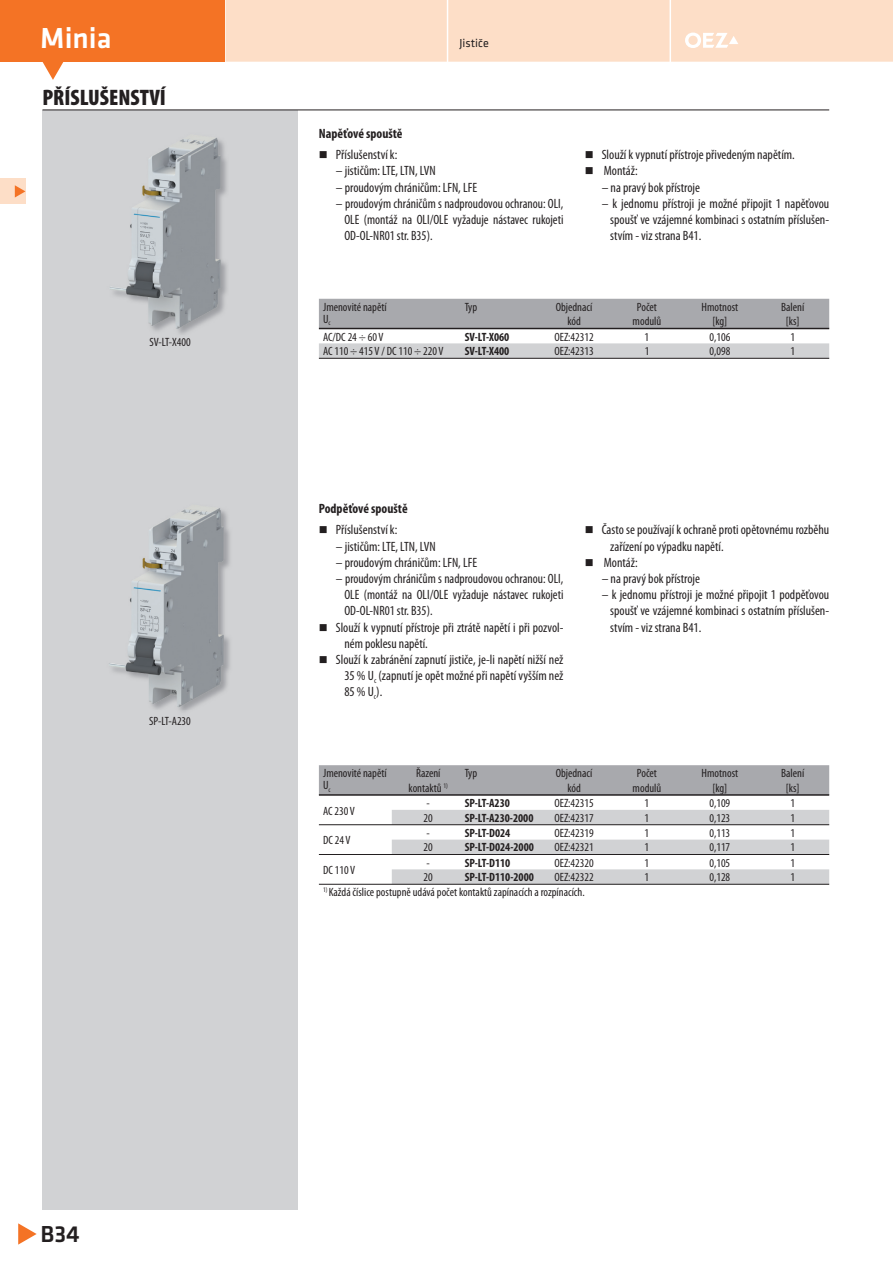
<style>
.page{position:relative;width:893px;height:1263px;background:#fff}
.page>*{position:absolute;margin:0;border:0;box-sizing:border-box;transform-origin:0 0}
.t1{font:500 30px "Klavika";color:#fff}
.t2{font:500 24px "Klavika";color:#231f20}
.t3{font:900 condensed 22.5px "Myriad Pro";color:#231f20}
.t4{font:condensed 13.5px/16.2px "Myriad Pro";color:#231f20;text-align:justify}
.t5{font:700 condensed 13.5px "Myriad Pro";color:#231f20}
.t6{font:condensed 12px "Myriad Pro";color:#231f20}
.t7{font:700 condensed 12px "Myriad Pro";color:#231f20}
.t8{font:12px "Klavika";color:#231f20}
</style>
<div class="page">
<div style="left:42px;top:110px;width:256px;height:1100px;background:#d1d2d4"></div>
<div style="left:0;top:0;width:224px;height:62px;background:#f47325"></div>
<svg style="left:42px;top:62px;width:22px;height:18px"></svg>
<svg style="left:18px;top:1223px;width:19px;height:22px"></svg>
<div style="left:226px;top:0;width:667px;height:62px;background:#fddec7"></div>
<div style="left:0;top:179px;width:25px;height:25px;background:#fddec7"></div>
<svg style="left:15px;top:185px;width:10px;height:13px"></svg>
<hr style="left:42px;top:110px;width:787px;height:1px;background:#231f20">
<img style="left:110px;top:138px;width:117px;height:196px">
<img style="left:109px;top:508px;width:121px;height:201px">
<div style="left:319px;top:299px;width:510px;height:29px;background:#a8a9ad"></div>
<svg style="left:319px;top:343px;width:510px;height:15px;background:#cfd0d2"></svg>
<hr style="left:319px;top:328px;width:510px;height:1px;background:#231f20">
<hr style="left:319px;top:358px;width:510px;height:1px;background:#231f20">
<div style="left:319px;top:765px;width:510px;height:29px;background:#a8a9ad"></div>
<svg style="left:392px;top:810px;width:437px;height:74px"></svg>
<hr style="left:319px;top:794px;width:510px;height:2px;background:#231f20">
<hr style="left:319px;top:884px;width:510px;height:1px;background:#231f20">
<hr style="left:319px;top:824px;width:510px;height:1px;background:#231f20">
<hr style="left:319px;top:854px;width:510px;height:1px;background:#231f20">
<h1 class="t1" style="left:40px;top:20px;width:73px">Minia</h1>
<h3 class="t3" style="left:42px;top:84px;width:125px">PŘÍSLUŠENSTVÍ</h3>
<p class="t6" style="left:149px;top:338px;width:43px">SV-LT-X400</p>
<p class="t6" style="left:149px;top:716px;width:43px">SP-LT-A230</p>
<p class="t5" style="left:319px;top:129px;width:85px">Napěťové spouště</p>
<p class="t8" style="left:459px;top:36px;width:31px">Jističe</p>
<p class="t4" style="left:336px;top:147px;width:63px">Příslušenství k:</p>
<p class="t4" style="left:336px;top:164px;width:101px">– jističům: LTE, LTN, LVN</p>
<p class="t4" style="left:336px;top:180px;width:143px">– proudovým chráničům: LFN, LFE</p>
<p class="t4" style="left:344px;top:196px;width:220px;text-indent:-8px">– proudovým chráničům s nadproudovou ochranou: OLI, OLE (montáž na OLI/OLE vyžaduje nástavec rukojeti OD-OL-NR01 str. B35).</p>
<p class="t4" style="left:602px;top:147px;width:195px">Slouží k vypnutí přístroje přivedeným napětím.<br>Montáž:</p>
<p class="t4" style="left:602px;top:180px;width:100px">– na pravý bok přístroje</p>
<p class="t4" style="left:610px;top:196px;width:220px;text-indent:-8px">– k jednomu přístroji je možné připojit 1 napěťovou spoušť ve vzájemné kombinaci s ostatním příslušen&shy;stvím - viz strana B41.</p>
<p class="t6" style="left:323px;top:302px;width:65px">Jmenovité napětí</p>
<p class="t6" style="left:465px;top:302px;width:14px">Typ</p>
<p class="t6" style="left:556px;top:302px;width:38px">Objednací</p>
<p class="t6" style="left:637px;top:302px;width:22px">Počet</p>
<p class="t6" style="left:701px;top:302px;width:38px">Hmotnost</p>
<p class="t6" style="left:781px;top:302px;width:25px">Balení</p>
<p class="t6" style="left:323px;top:314px;width:9px">U<sub>c</sub></p>
<p class="t6" style="left:567px;top:317px;width:15px">kód</p>
<p class="t6" style="left:633px;top:317px;width:30px">modulů</p>
<p class="t6" style="left:712px;top:317px;width:16px">[kg]</p>
<p class="t6" style="left:786px;top:317px;width:15px">[ks]</p>
<p class="t6" style="left:323px;top:332px;width:62px">AC/DC 24 ÷ 60 V</p>
<p class="t7" style="left:465px;top:332px;width:46px">SV-LT-X060</p>
<p class="t6" style="left:554px;top:332px;width:41px">OEZ:42312</p>
<p class="t6" style="left:645px;top:332px;width:6px">1</p>
<p class="t6" style="left:709px;top:332px;width:22px">0,106</p>
<p class="t6" style="left:790px;top:332px;width:6px">1</p>
<p class="t6" style="left:323px;top:347px;width:122px">AC 110 ÷ 415 V / DC 110 ÷ 220 V</p>
<p class="t7" style="left:465px;top:347px;width:46px">SV-LT-X400</p>
<p class="t6" style="left:554px;top:347px;width:41px">OEZ:42313</p>
<p class="t6" style="left:645px;top:347px;width:6px">1</p>
<p class="t6" style="left:709px;top:347px;width:22px">0,098</p>
<p class="t6" style="left:790px;top:347px;width:6px">1</p>
<p class="t5" style="left:319px;top:504px;width:90px">Podpěťové spouště</p>
<p class="t4" style="left:336px;top:523px;width:63px">Příslušenství k:</p>
<p class="t4" style="left:336px;top:539px;width:101px">– jističům: LTE, LTN, LVN</p>
<p class="t4" style="left:336px;top:555px;width:143px">– proudovým chráničům: LFN, LFE</p>
<p class="t4" style="left:336px;top:571px;width:229px">– proudovým chráničům s nadproudovou ochranou: OLI,</p>
<p class="t4" style="left:344px;top:588px;width:220px">OLE (montáž na OLI/OLE vyžaduje nástavec rukojeti</p>
<p class="t4" style="left:344px;top:604px;width:90px">OD-OL-NR01 str. B35).</p>
<p class="t4" style="left:336px;top:620px;width:229px">Slouží k vypnutí přístroje při ztrátě napětí i při pozvol-</p>
<p class="t4" style="left:344px;top:636px;width:85px">ném poklesu napětí.</p>
<p class="t4" style="left:336px;top:652px;width:229px">Slouží k zabránění zapnutí jističe, je-li napětí nižší než</p>
<p class="t4" style="left:344px;top:669px;width:220px">35 % U<sub>c</sub> (zapnutí je opět možné při napětí vyšším než</p>
<p class="t4" style="left:344px;top:685px;width:39px">85 % U<sub>c</sub>).</p>
<p class="t4" style="left:602px;top:523px;width:229px">Často se používají k ochraně proti opětovnému rozběhu</p>
<p class="t4" style="left:610px;top:539px;width:115px">zařízení po výpadku napětí.</p>
<p class="t4" style="left:604px;top:555px;width:35px">Montáž:</p>
<p class="t4" style="left:602px;top:571px;width:100px">– na pravý bok přístroje</p>
<p class="t4" style="left:610px;top:588px;width:220px;text-indent:-8px">– k jednomu přístroji je možné připojit 1 podpěťovou spoušť ve vzájemné kombinaci s ostatním příslušen&shy;stvím - viz strana B41.</p>
<p class="t6" style="left:323px;top:769px;width:65px">Jmenovité napětí</p>
<p class="t6" style="left:416px;top:769px;width:26px">Řazení</p>
<p class="t6" style="left:465px;top:769px;width:14px">Typ</p>
<p class="t6" style="left:556px;top:769px;width:38px">Objednací</p>
<p class="t6" style="left:637px;top:769px;width:22px">Počet</p>
<p class="t6" style="left:701px;top:769px;width:38px">Hmotnost</p>
<p class="t6" style="left:781px;top:769px;width:25px">Balení</p>
<p class="t6" style="left:323px;top:781px;width:9px">U<sub>c</sub></p>
<p class="t6" style="left:409px;top:783px;width:41px">kontaktů <sup>1)</sup></p>
<p class="t6" style="left:567px;top:783px;width:15px">kód</p>
<p class="t6" style="left:633px;top:783px;width:30px">modulů</p>
<p class="t6" style="left:712px;top:783px;width:16px">[kg]</p>
<p class="t6" style="left:786px;top:783px;width:15px">[ks]</p>
<p class="t6" style="left:323px;top:806px;width:33px">AC 230 V</p>
<p class="t6" style="left:427px;top:799px;width:5px">-</p>
<p class="t7" style="left:465px;top:799px;width:47px">SP-LT-A230</p>
<p class="t6" style="left:554px;top:799px;width:41px">OEZ:42315</p>
<p class="t6" style="left:645px;top:799px;width:6px">1</p>
<p class="t6" style="left:709px;top:799px;width:22px">0,109</p>
<p class="t6" style="left:790px;top:799px;width:6px">1</p>
<p class="t6" style="left:424px;top:813px;width:11px">20</p>
<p class="t7" style="left:465px;top:813px;width:70px">SP-LT-A230-2000</p>
<p class="t6" style="left:554px;top:813px;width:41px">OEZ:42317</p>
<p class="t6" style="left:645px;top:813px;width:6px">1</p>
<p class="t6" style="left:709px;top:813px;width:22px">0,123</p>
<p class="t6" style="left:790px;top:813px;width:6px">1</p>
<p class="t6" style="left:323px;top:836px;width:29px">DC 24 V</p>
<p class="t6" style="left:427px;top:828px;width:5px">-</p>
<p class="t7" style="left:465px;top:828px;width:47px">SP-LT-D024</p>
<p class="t6" style="left:554px;top:828px;width:41px">OEZ:42319</p>
<p class="t6" style="left:645px;top:828px;width:6px">1</p>
<p class="t6" style="left:709px;top:828px;width:22px">0,113</p>
<p class="t6" style="left:790px;top:828px;width:6px">1</p>
<p class="t6" style="left:424px;top:843px;width:11px">20</p>
<p class="t7" style="left:465px;top:843px;width:71px">SP-LT-D024-2000</p>
<p class="t6" style="left:554px;top:843px;width:41px">OEZ:42321</p>
<p class="t6" style="left:645px;top:843px;width:6px">1</p>
<p class="t6" style="left:709px;top:843px;width:22px">0,117</p>
<p class="t6" style="left:790px;top:843px;width:6px">1</p>
<p class="t6" style="left:427px;top:858px;width:5px">-</p>
<p class="t7" style="left:465px;top:858px;width:47px">SP-LT-D110</p>
<p class="t6" style="left:554px;top:858px;width:41px">OEZ:42320</p>
<p class="t6" style="left:645px;top:858px;width:6px">1</p>
<p class="t6" style="left:709px;top:858px;width:22px">0,105</p>
<p class="t6" style="left:790px;top:858px;width:6px">1</p>
<p class="t6" style="left:424px;top:873px;width:11px">20</p>
<p class="t7" style="left:465px;top:873px;width:71px">SP-LT-D110-2000</p>
<p class="t6" style="left:554px;top:873px;width:41px">OEZ:42322</p>
<p class="t6" style="left:645px;top:873px;width:6px">1</p>
<p class="t6" style="left:709px;top:873px;width:22px">0,128</p>
<p class="t6" style="left:790px;top:873px;width:6px">1</p>
<p class="t6" style="left:323px;top:888px;width:263px"><sup>1)</sup> Každá číslice postupně udává počet kontaktů zapínacích a rozpínacích.</p>
<p class="t6" style="left:323px;top:865px;width:34px">DC 110 V</p>
<h2 class="t2" style="left:41px;top:1219px;width:41px">B34</h2>
</div>
